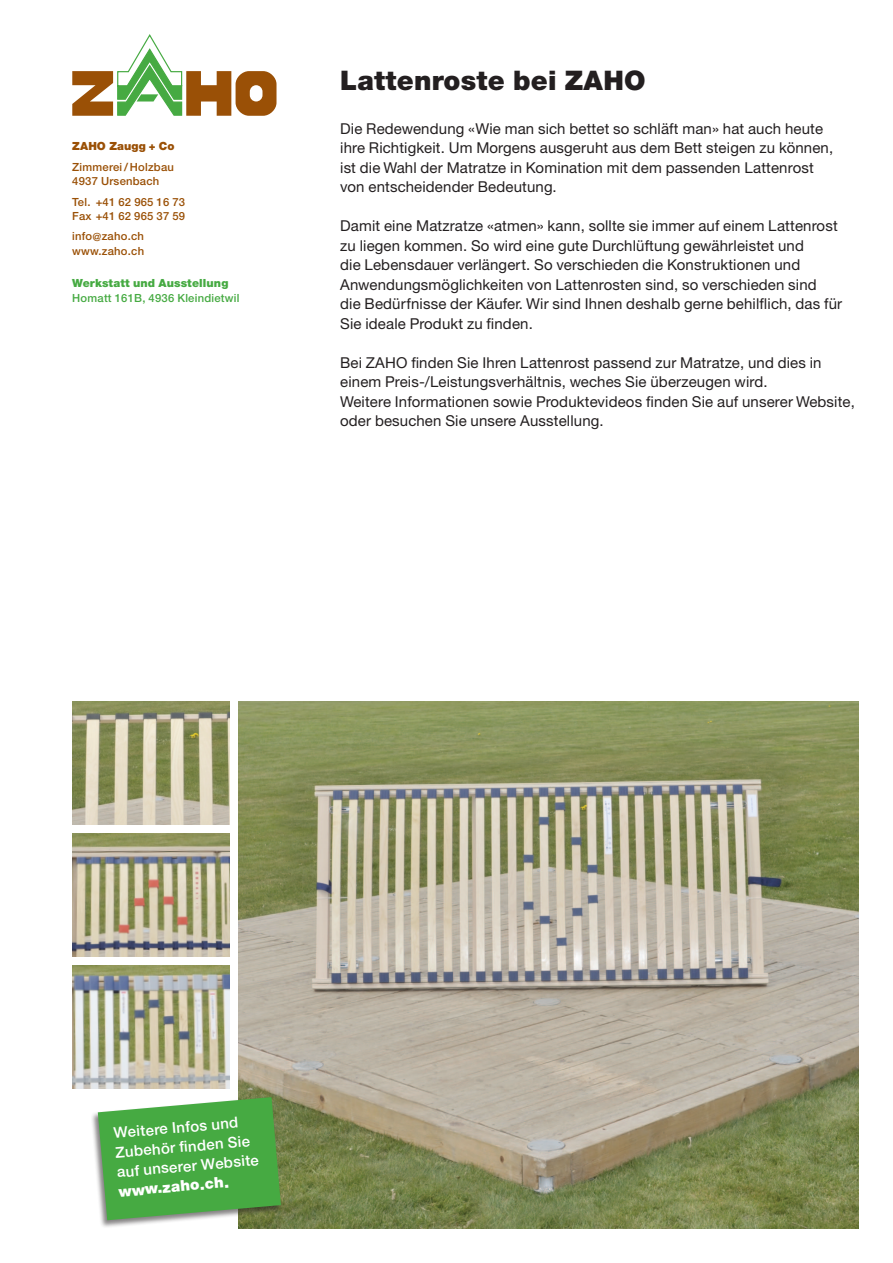
<style>
.page{position:relative;width:893px;height:1263px;background:#fff}
.page>*{position:absolute;margin:0;border:0;box-sizing:border-box;transform-origin:0 0}
.t1{font:900 27px "Helvetica Neue CE";letter-spacing:.01em;color:#231f20}
.t2{font:15px/19.5px "Helvetica Neue CE";letter-spacing:.01em;color:#231f20}
.t3{font:500 15px/19.5px "Helvetica Neue CE";color:#fff}
.t4{font:900 15px "Helvetica Neue CE";color:#fff}
.t5{font:500 11.25px/14.2px "Helvetica Neue CE";letter-spacing:.02em;color:#9a5006}
.t6{font:500 11.25px "Helvetica Neue CE";letter-spacing:.02em;color:#46aa42}
.t7{font:900 11.25px "Helvetica Neue CE";letter-spacing:.01em;color:#46aa42}
.t8{font:900 11.25px "Helvetica Neue CE";letter-spacing:.01em;color:#9a5006}
</style>
<div class="page">
<svg style="left:72px;top:34px;width:204px;height:82px"></svg>
<img style="left:238px;top:702px;width:621px;height:527px">
<img style="left:72px;top:833px;width:158px;height:124px">
<img style="left:72px;top:965px;width:158px;height:124px">
<img style="left:72px;top:702px;width:158px;height:123px">
<div style="left:91px;top:1097px;width:191px;height:132px;background:#231f20;opacity:.55"></div>
<svg style="left:98px;top:1097px;width:183px;height:123px;background:#58ac53"></svg>
<p class="t8" style="left:72px;top:139px;width:104px">ZAHO Zaugg + Co</p>
<p class="t5" style="left:72px;top:160px;width:103px">Zimmerei / Holzbau<br>4937 Ursenbach</p>
<p class="t5" style="left:72px;top:194px;width:114px">Tel. +41 62 965 16 73<br>Fax +41 62 965 37 59</p>
<p class="t5" style="left:72px;top:229px;width:73px">info@zaho.ch www.zaho.ch</p>
<p class="t7" style="left:72px;top:276px;width:158px">Werkstatt und Ausstellung</p>
<p class="t6" style="left:72px;top:291px;width:169px">Homatt 161B, 4936 Kleindietwil</p>
<h1 class="t1" style="left:340px;top:63px;width:307px">Lattenroste bei ZAHO</h1>
<p class="t2" style="left:340px;top:119px;width:495px">Die Redewendung «Wie man sich bettet so schläft man» hat auch heute ihre Richtigkeit. Um Morgens ausgeruht aus dem Bett steigen zu können, ist die Wahl der Matratze in Komination mit dem passenden Lattenrost von entscheidender Bedeutung.</p>
<p class="t2" style="left:340px;top:216px;width:503px">Damit eine Matzratze «atmen» kann, sollte sie immer auf einem Lattenrost zu liegen kommen. So wird eine gute Durchlüftung gewährleistet und<br>die Lebensdauer verlängert. So verschieden die Konstruktionen und Anwendungsmöglichkeiten von Lattenrosten sind, so verschieden sind<br>die Bedürfnisse der Käufer. Wir sind Ihnen deshalb gerne behilflich, das für Sie ideale Produkt zu finden.</p>
<p class="t2" style="left:340px;top:353px;width:516px">Bei ZAHO finden Sie Ihren Lattenrost passend zur Matratze, und dies in einem Preis-/Leistungsverhältnis, weches Sie überzeugen wird.<br>Weitere Informationen sowie Produktevideos finden Sie auf unserer Website, oder besuchen Sie unsere Ausstellung.</p>
<p class="t3" style="left:113px;top:1123px;width:144px;rotate:-5deg">Weitere Infos und<br>Zubehör fi nden Sie auf unserer Website</p>
<p class="t4" style="left:118px;top:1182px;width:112px;rotate:-5deg">www.zaho.ch.</p>
</div>
